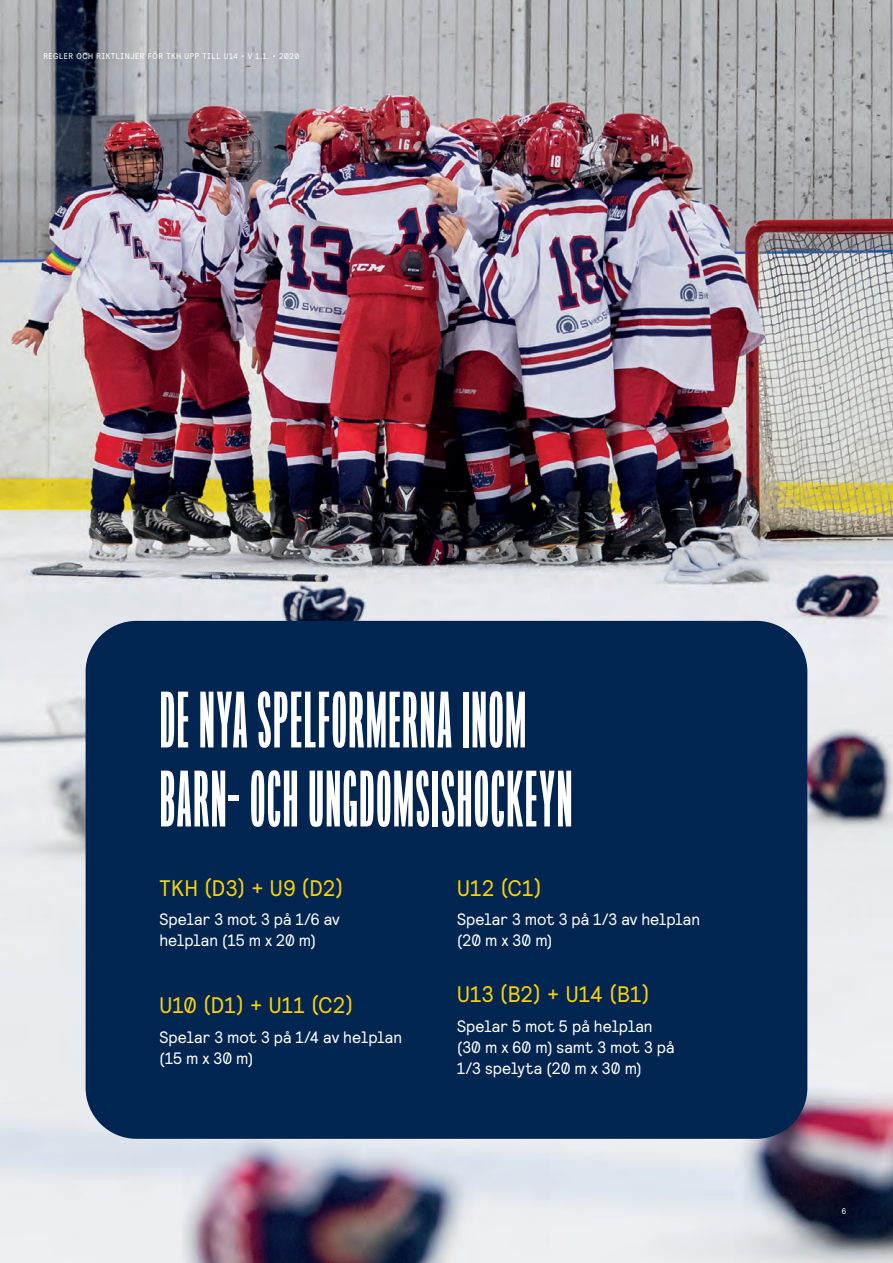
<style>
.page{position:relative;width:893px;height:1263px;background:#fff}
.page>*{position:absolute;margin:0;border:0;box-sizing:border-box;transform-origin:0 0}
.t1{font:900 78.9px/79.1px "Origin Super Condensed";letter-spacing:.015em;color:#fff}
.t2{font:22.5px "Relative Faux";letter-spacing:.02em;color:#f8d202}
.t3{font:16.5px/21px "Relative Faux";color:#fff}
.t4{font:8.25px "Relative Faux";letter-spacing:.065em;color:#fff}
.s1{color:#231f20}
</style>
<div class="page">
<img style="left:0;top:0;width:893px;height:1263px">
<div style="left:86px;top:621px;width:721px;height:518px;background:#002550;border-radius:51px"></div>
<p class="t4" style="left:43px;top:51px;width:258px">REGLER OCH RIKTLINJER FÖR TKH UPP TILL U14 • V 1.1. • 2020</p>
<h1 class="t1" style="left:160px;top:679px;width:414px">DE NYA SPELFORMERNA INOM<br>BARN- OCH UNGDOMSISHOCKEYN</h1>
<h2 class="t2" style="left:159px;top:873px;width:185px">TKH (D3) + U9 (D2)</h2>
<p class="t3" style="left:159px;top:908px;width:182px">Spelar 3 mot 3 på 1/6 av helplan (15 m x 20 m)</p>
<h2 class="t2" style="left:159px;top:991px;width:195px">U10 (D1) + U11 (C2)</h2>
<p class="t3" style="left:159px;top:1026px;width:244px">Spelar 3 mot 3 på 1/4 av helplan (15 m x 30 m)</p>
<h2 class="t2" style="left:457px;top:873px;width:86px">U12 (C1)</h2>
<p class="t3" style="left:457px;top:908px;width:244px">Spelar 3 mot 3 på 1/3 av helplan (20 m x 30 m)</p>
<h2 class="t2" style="left:457px;top:980px;width:194px">U13 (B2) + U14 (B1)</h2>
<p class="t3" style="left:457px;top:1015px;width:219px">Spelar 5 mot 5 på helplan (30 m x 60 m) samt 3 mot 3 på<br>1/3 spelyta (20 m x 30 m)</p>
<p class="t4" style="left:842px;top:1206px;width:9px">6<span class="s1">6</span></p>
</div>
